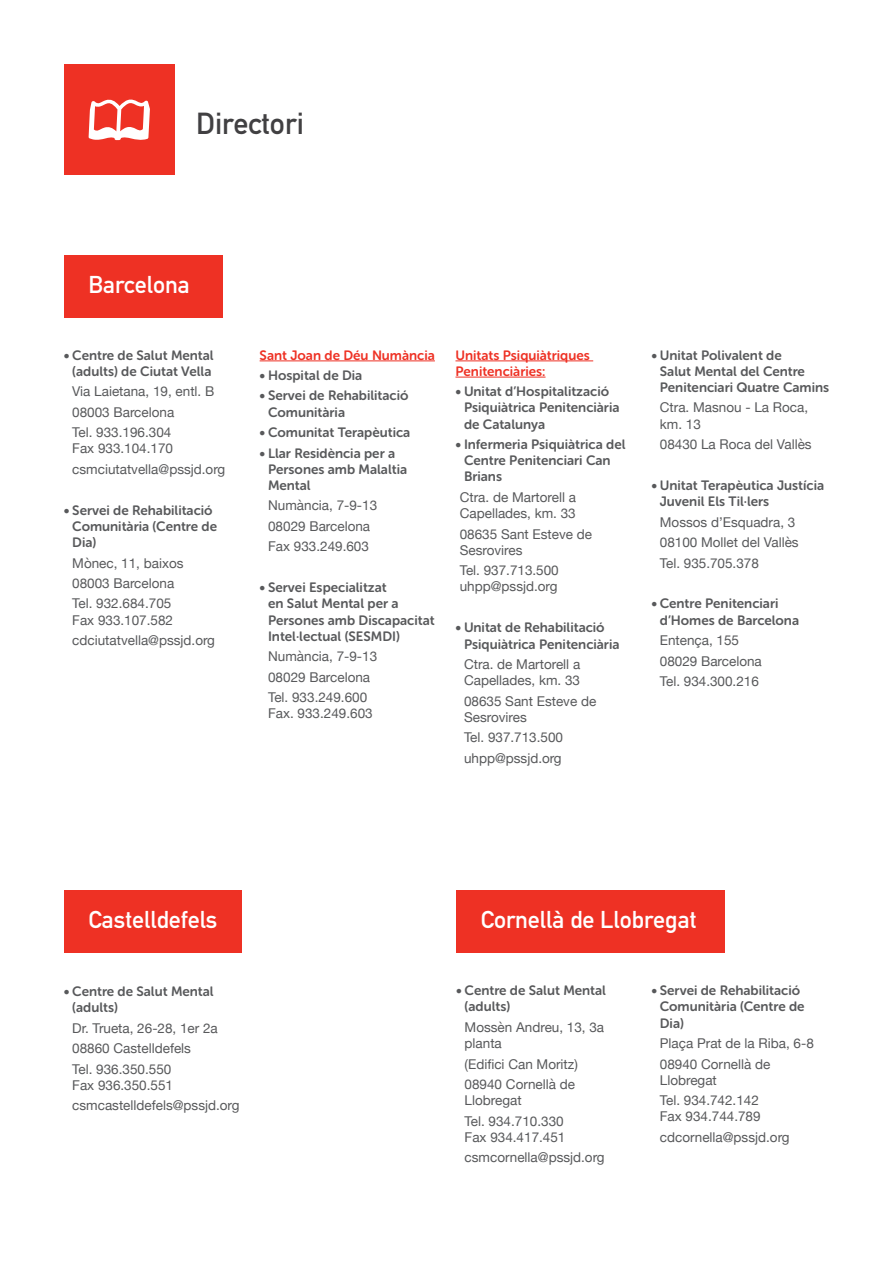
<style>
.page{position:relative;width:893px;height:1263px;background:#fff}
.page>*{position:absolute;margin:0;border:0;box-sizing:border-box;transform-origin:0 0}
.t1{font:30px "DIN Mittelschrift Std";color:#414042}
.t2{font:24px "DIN Mittelschrift Std";color:#fff}
.t3{font:13.5px/20.4px "Helvetica Neue";color:#58595b}
.t4{font:13.5px/16.2px "Museo Sans Rounded 700";color:#58595b}
.t5{font:13.5px/16.2px "Museo Sans Rounded 700";color:#ee3124}
</style>
<div class="page">
<div style="left:64px;top:255px;width:159px;height:62px;background:#ee3124"></div>
<div style="left:64px;top:890px;width:178px;height:62px;background:#ee3124"></div>
<div style="left:456px;top:890px;width:268px;height:62px;background:#ee3124"></div>
<div style="left:64px;top:64px;width:110px;height:110px;background:#ee3124"></div>
<svg style="left:89px;top:99px;width:61px;height:42px"></svg>
<hr style="left:455px;top:361px;width:138px;height:1px;background:#ee3124">
<hr style="left:455px;top:377px;width:91px;height:1px;background:#ee3124">
<hr style="left:260px;top:361px;width:175px;height:1px;background:#ee3124">
<h1 class="t1" style="left:196px;top:106px;width:109px">Directori</h1>
<h2 class="t2" style="left:89px;top:270px;width:103px">Barcelona</h2>
<p class="t4" style="left:64px;top:347px;width:151px;text-align:center">• Centre de Salut Mental (adults) de Ciutat Vella</p>
<p class="t3" style="left:72px;top:382px;width:144px">Via Laietana, 19, entl. B<br>08003 Barcelona<br>Tel. 933.196.304</p>
<p class="t3" style="left:72px;top:439px;width:154px">Fax 933.104.170 csmciutatvella@pssjd.org</p>
<p class="t4" style="left:72px;top:502px;width:146px;text-indent:-9px">• Servei de Rehabilitació<br>Comunitària (Centre de<br>Dia)</p>
<p class="t3" style="left:72px;top:553px;width:113px">Mònec, 11, baixos<br>08003 Barcelona<br>Tel. 932.684.705</p>
<p class="t3" style="left:72px;top:610px;width:144px">Fax 933.107.582 cdciutatvella@pssjd.org</p>
<p class="t5" style="left:260px;top:347px;width:177px">Sant Joan de Déu Numància</p>
<p class="t4" style="left:260px;top:367px;width:104px">• Hospital de Dia</p>
<p class="t4" style="left:268px;top:388px;width:142px;text-indent:-9px">• Servei de Rehabilitació<br>Comunitària</p>
<p class="t4" style="left:260px;top:424px;width:152px">• Comunitat Terapèutica</p>
<p class="t4" style="left:268px;top:445px;width:141px;text-indent:-9px">• Llar Residència per a<br>Persones amb Malaltia<br>Mental</p>
<p class="t3" style="left:268px;top:496px;width:111px">Numància, 7-9-13<br>08029 Barcelona<br>Fax 933.249.603</p>
<p class="t4" style="left:268px;top:579px;width:168px;text-indent:-9px">• Servei Especialitzat<br>en Salut Mental per a<br>Persones amb Discapacitat<br>Intel·lectual (SESMDI)</p>
<p class="t3" style="left:268px;top:647px;width:111px">Numància, 7-9-13<br>08029 Barcelona<br>Tel. 933.249.600</p>
<p class="t3" style="left:268px;top:704px;width:106px">Fax. 933.249.603</p>
<p class="t5" style="left:455px;top:347px;width:136px">Unitats Psiquiàtriques<br>Penitenciàries:</p>
<p class="t4" style="left:464px;top:383px;width:157px;text-indent:-9px">• Unitat d’Hospitalització<br>Psiquiàtrica Penitenciària de Catalunya</p>
<p class="t4" style="left:464px;top:436px;width:163px;text-indent:-9px">• Infermeria Psiquiàtrica del<br>Centre Penitenciari Can<br>Brians</p>
<p class="t3" style="left:460px;top:490px;width:118px;line-height:16.2px">Ctra. de Martorell a<br>Capellades, km. 33</p>
<p class="t3" style="left:460px;top:526px;width:134px;line-height:16.2px">08635 Sant Esteve de<br>Sesrovires</p>
<p class="t3" style="left:460px;top:563px;width:101px;line-height:16.2px">Tel. 937.713.500 uhpp@pssjd.org</p>
<p class="t4" style="left:464px;top:620px;width:157px;text-indent:-9px">• Unitat de Rehabilitació<br>Psiquiàtrica Penitenciària</p>
<p class="t3" style="left:464px;top:657px;width:118px;line-height:16.2px">Ctra. de Martorell a<br>Capellades, km. 33</p>
<p class="t3" style="left:464px;top:693px;width:134px;line-height:16.2px">08635 Sant Esteve de<br>Sesrovires</p>
<p class="t3" style="left:464px;top:728px;width:101px">Tel. 937.713.500 uhpp@pssjd.org</p>
<p class="t4" style="left:660px;top:347px;width:171px;text-indent:-9px">• Unitat Polivalent de<br>Salut Mental del Centre<br>Penitenciari Quatre Camins</p>
<p class="t3" style="left:660px;top:400px;width:150px;line-height:16.2px">Ctra. Masnou - La Roca, km. 13</p>
<p class="t3" style="left:660px;top:435px;width:153px">08430 La Roca del Vallès</p>
<p class="t4" style="left:660px;top:477px;width:166px;text-indent:-9px">• Unitat Terapèutica Justícia<br>Juvenil Els Til·lers</p>
<p class="t3" style="left:660px;top:512px;width:140px">Mossos d’Esquadra, 3<br>08100 Mollet del Vallès<br>Tel. 935.705.378</p>
<p class="t4" style="left:660px;top:596px;width:141px;text-indent:-9px">• Centre Penitenciari d’Homes de Barcelona</p>
<p class="t3" style="left:660px;top:631px;width:104px">Entença, 155<br>08029 Barcelona<br>Tel. 934.300.216</p>
<h2 class="t2" style="left:89px;top:905px;width:130px">Castelldefels</h2>
<h2 class="t2" style="left:481px;top:905px;width:217px">Cornellà de Llobregat</h2>
<p class="t4" style="left:72px;top:983px;width:143px;text-indent:-9px">• Centre de Salut Mental (adults)</p>
<p class="t3" style="left:72px;top:1018px;width:147px">Dr. Trueta, 26-28, 1er 2a<br>08860 Castelldefels<br>Tel. 936.350.550</p>
<p class="t3" style="left:72px;top:1075px;width:169px">Fax 936.350.551 csmcastelldefels@pssjd.org</p>
<p class="t4" style="left:465px;top:982px;width:143px;text-indent:-9px">• Centre de Salut Mental (adults)</p>
<p class="t3" style="left:465px;top:1020px;width:141px;line-height:16.2px">Mossèn Andreu, 13, 3a planta</p>
<p class="t3" style="left:465px;top:1054px;width:115px">(Edifici Can Moritz)<br>08940 Cornellà de</p>
<p class="t3" style="left:465px;top:1091px;width:101px">Llobregat<br>Tel. 934.710.330</p>
<p class="t3" style="left:465px;top:1127px;width:141px">Fax 934.417.451 csmcornella@pssjd.org</p>
<p class="t4" style="left:660px;top:982px;width:146px;text-indent:-9px">• Servei de Rehabilitació<br>Comunitària (Centre de<br>Dia)</p>
<p class="t3" style="left:660px;top:1034px;width:156px">Plaça Prat de la Riba, 6-8<br>08940 Cornellà de</p>
<p class="t3" style="left:660px;top:1070px;width:101px">Llobregat<br>Tel. 934.742.142</p>
<p class="t3" style="left:660px;top:1107px;width:131px">Fax 934.744.789 cdcornella@pssjd.org</p>
</div>
